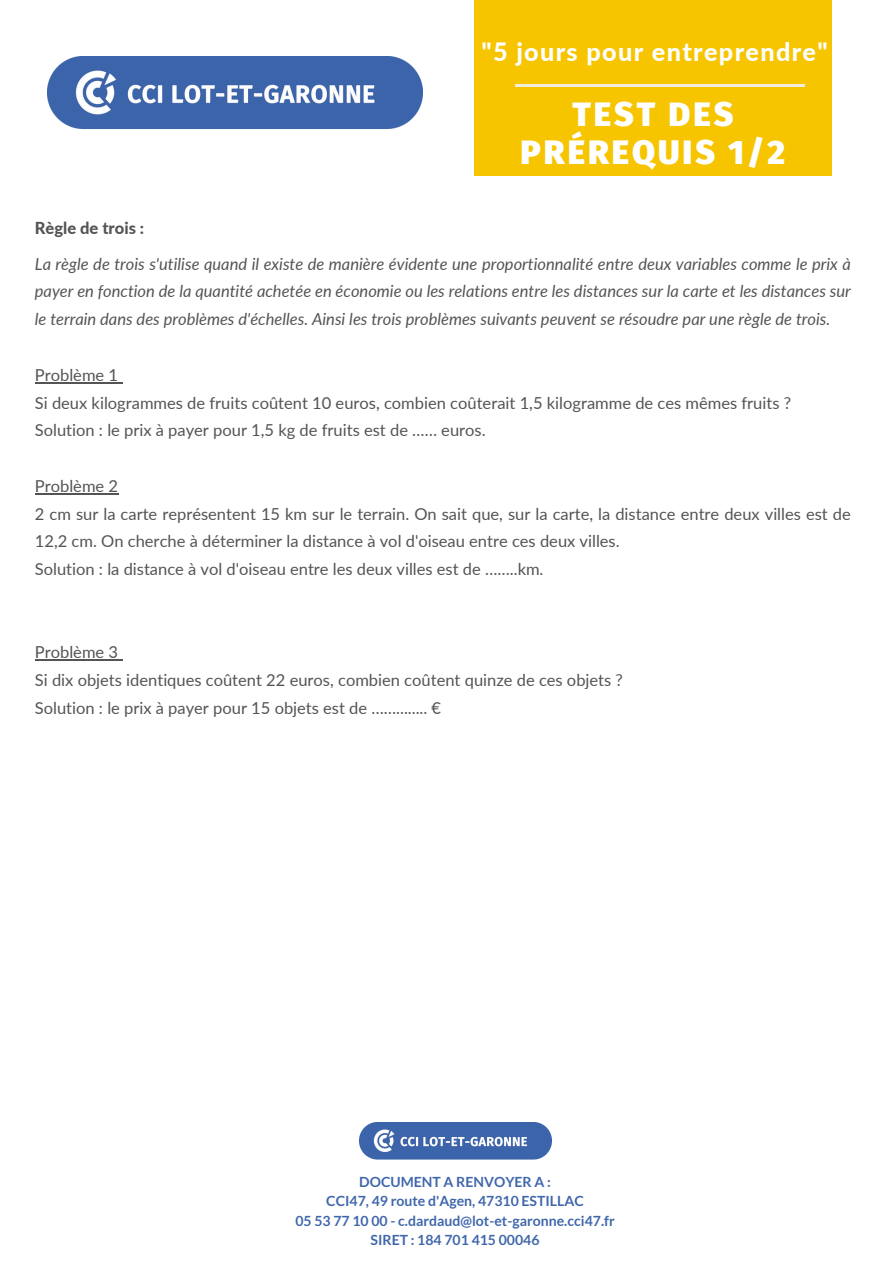
<style>
.page{position:relative;width:894px;height:1264px;background:#fff}
.page>*{position:absolute;margin:0;border:0;box-sizing:border-box;transform-origin:0 0}
.t1{font:900 33.3px/37.3px "Fira Sans";letter-spacing:.09em;color:#fff;text-align:center}
.t2{font:800 25.2px "Lato";letter-spacing:.055em;color:#fff}
.t3{font:16.5px/27.8px "Lato";color:#545454}
.t4{font:italic 16.5px/27.8px "Lato";color:#545454;text-align:justify}
.t5{font:800 16.5px "Lato";color:#545454}
.t6{font:700 14.1px "Lato";color:#4067ac}
</style>
<div class="page">
<img style="left:48px;top:57px;width:374px;height:73px">
<div style="left:474px;top:0;width:357px;height:175px;background:#f6c500"></div>
<hr style="left:515px;top:84px;width:289px;height:2px;background:#f2eddb">
<hr style="left:35px;top:382px;width:83px;height:1px;background:#545454">
<hr style="left:35px;top:493px;width:83px;height:1px;background:#545454">
<hr style="left:35px;top:659px;width:83px;height:2px;background:#545454">
<img style="left:359px;top:1122px;width:192px;height:38px">
<p class="t2" style="left:481px;top:36px;width:347px">"5 jours pour entreprendre"</p>
<h4 class="t1" style="left:520px;top:96px;width:266px">TEST DES<br>PRÉREQUIS 1/2</h4>
<p class="t5" style="left:35px;top:218px;width:111px">Règle de trois :</p>
<h1 class="t4" style="left:35px;top:249px;width:817px">La règle de trois s'utilise quand il existe de manière évidente une proportionnalité entre deux variables comme le prix à payer en fonction de la quantité achetée en économie ou les relations entre les distances sur la carte et les distances sur le terrain dans des problèmes d'échelles. Ainsi les trois problèmes suivants peuvent se résoudre par une règle de trois.</h1>
<h3 class="t3" style="left:35px;top:360px;width:757px">Problème 1<br>Si deux kilogrammes de fruits coûtent 10 euros, combien coûterait 1,5 kilogramme de ces mêmes fruits ?<br>Solution : le prix à payer pour 1,5 kg de fruits est de …… euros.</h3>
<h4 class="t3" style="left:35px;top:471px;width:817px">Problème 2<br>2 cm sur la carte représentent 15 km sur le terrain. On sait que, sur la carte, la distance entre deux villes est de 12,2 cm. On cherche à déterminer la distance à vol d'oiseau entre ces deux villes.<br>Solution : la distance à vol d'oiseau entre les deux villes est de ……..km.</h4>
<h4 class="t3" style="left:35px;top:638px;width:589px">Problème 3<br>Si dix objets identiques coûtent 22 euros, combien coûtent quinze de ces objets ?<br>Solution : le prix à payer pour 15 objets est de ……........ €</h4>
<p class="t6" style="left:359px;top:1173px;width:193px">DOCUMENT A RENVOYER A :</p>
<p class="t6" style="left:326px;top:1192px;width:259px">CCI47, 49 route d'Agen, 47310 ESTILLAC</p>
<p class="t6" style="left:295px;top:1211px;width:321px">05 53 77 10 00 - c.dardaud@lot-et-garonne.cci47.fr</p>
<p class="t6" style="left:370px;top:1230px;width:170px">SIRET : 184 701 415 00046</p>
</div>
